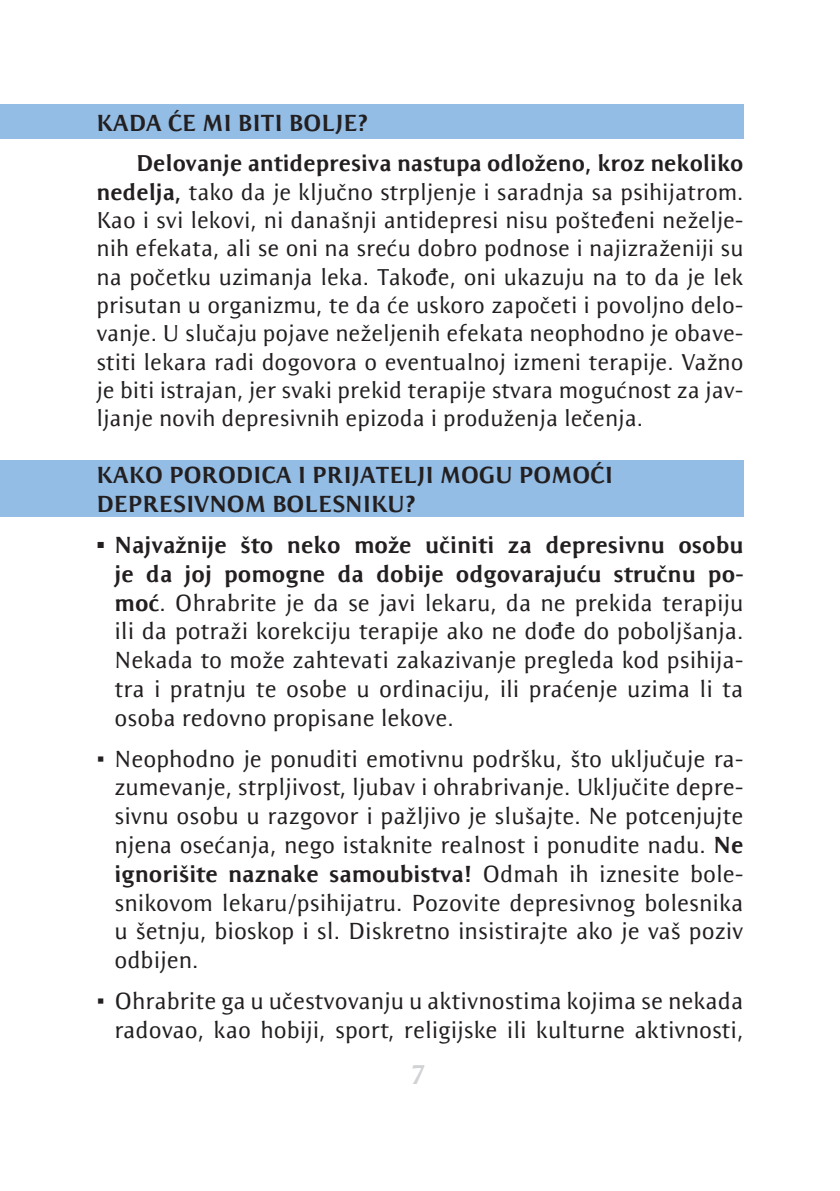
<style>
.page{position:relative;width:840px;height:1191px;background:#fff}
.page>*{position:absolute;margin:0;border:0;box-sizing:border-box;transform-origin:0 0}
.t1{font:700 28px "Resavska BG Sans";color:#d1d2d4}
.t2{font:24px/28.8px "Resavska BG Sans";color:#231f20;text-align:justify}
.t3{font:700 24px/28.8px "Resavska BG Sans";color:#231f20}
.t4{font:23.6px/28.4px "Resavska BG Sans";color:#231f20;text-align:justify}
.s1{font-weight:700}
</style>
<div class="page">
<div style="left:0;top:105px;width:743px;height:34px;background:#93bde5"></div>
<div style="left:0;top:460px;width:743px;height:57px;background:#93bde5"></div>
<p class="t3" style="left:96px;top:108px;width:274px">KADA ĆE MI BITI BOLJE?</p>
<p class="t4" style="left:96px;top:149px;width:648px;text-indent:40px"><span class="s1">Delovanje antidepresiva nastupa odloženo, kroz nekoliko nedelja,</span> tako da je ključno strpljenje i saradnja sa psihijatrom.<br>Kao i svi lekovi, ni današnji antidepresi nisu pošteđeni neželje&shy;nih efekata, ali se oni na sreću dobro podnose i najizraženiji su na početku uzimanja leka. Takođe, oni ukazuju na to da je lek prisutan u organizmu, te da će uskoro započeti i povoljno delo&shy;vanje. U slučaju pojave neželjenih efekata neophodno je obave&shy;stiti lekara radi dogovora o eventualnoj izmeni terapije. Važno je biti istrajan, jer svaki prekid terapije stvara mogućnost za jav&shy;ljanje novih depresivnih epizoda i produženja lečenja.</p>
<p class="t3" style="left:96px;top:461px;width:518px">KAKO PORODICA I PRIJATELJI MOGU POMOĆI<br>DEPRESIVNOM BOLESNIKU?</p>
<p class="t2" style="left:114px;top:530px;width:630px;text-indent:-18px"><span class="s1">• Najvažnije što neko može učiniti za depresivnu osobu je da joj pomogne da dobije odgovarajuću stručnu po&shy;moć</span>. Ohrabrite je da se javi lekaru, da ne prekida terapiju ili da potraži korekciju terapije ako ne dođe do poboljšanja.<br>Nekada to može zahtevati zakazivanje pregleda kod psihija&shy;tra i pratnju te osobe u ordinaciju, ili praćenje uzima li ta osoba redovno propisane lekove.</p>
<p class="t2" style="left:114px;top:744px;width:630px;text-indent:-18px">• Neophodno je ponuditi emotivnu podršku, što uključuje ra&shy;zumevanje, strpljivost, ljubav i ohrabrivanje. Uključite depre&shy;sivnu osobu u razgovor i pažljivo je slušajte. Ne potcenjujte njena osećanja, nego istaknite realnost i ponudite nadu. <span class="s1">Ne ignorišite naznake samoubistva!</span> Odmah ih iznesite bole&shy;snikovom lekaru/psihijatru. Pozovite depresivnog bolesnika u šetnju, bioskop i sl. Diskretno insistirajte ako je vaš poziv odbijen.</p>
<p class="t2" style="left:96px;top:986px;width:648px;text-align:right">• Ohrabrite ga u učestvovanju u aktivnostima kojima se nekada radovao, kao hobiji, sport, religijske ili kulturne aktivnosti,</p>
<p class="t1" style="left:409px;top:1058px;width:17px">7</p>
</div>
